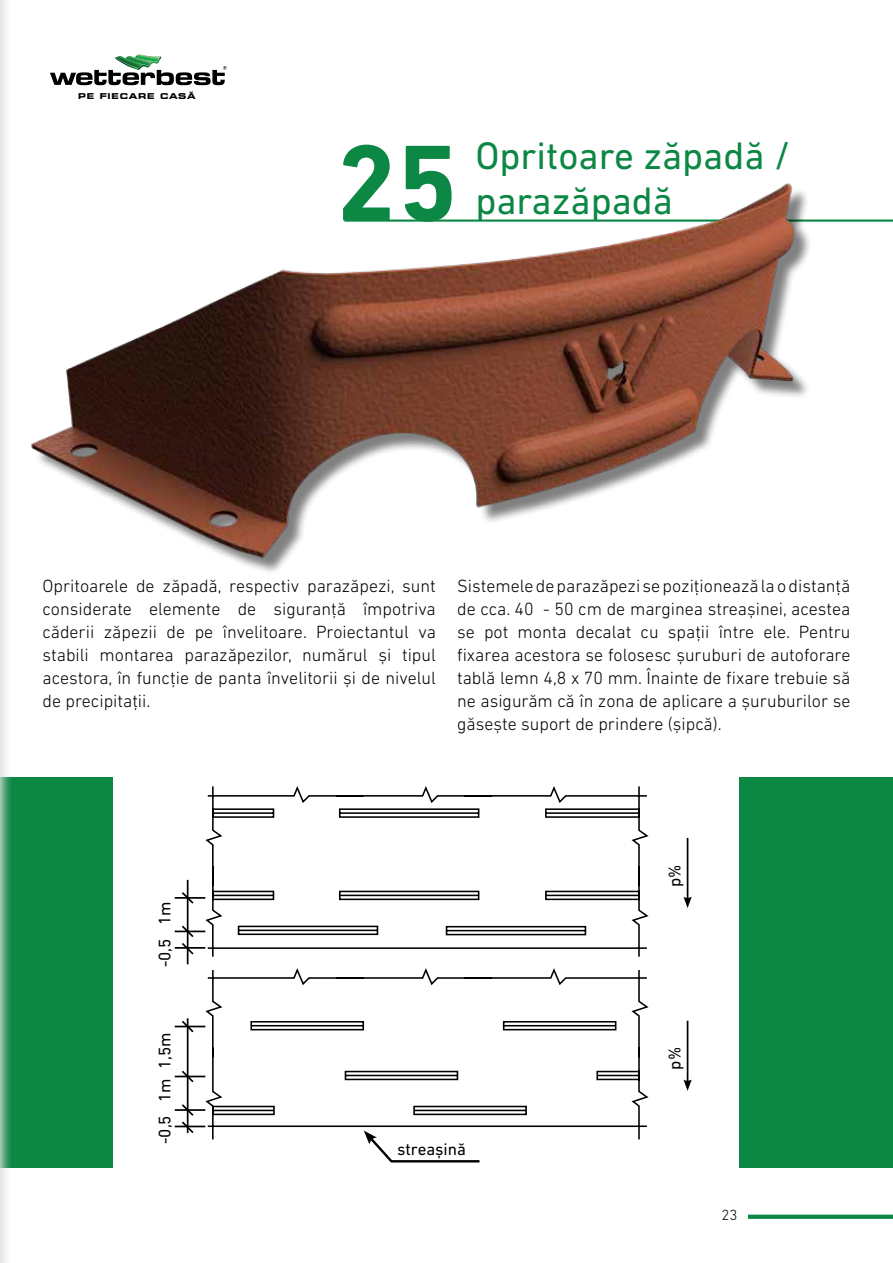
<style>
.page{position:relative;width:893px;height:1263px;background:#fff}
.page>*{position:absolute;margin:0;border:0;box-sizing:border-box;transform-origin:0 0}
.t1{font:700 109.95px "DIN Next LT Pro";color:#0c8744}
.t2{font:39px "DIN Next LT Pro";color:#0c8744}
.t3{font:300 18px/23.1px "DIN Next LT Pro";color:#000;text-align:justify}
.t4{font:17.1px "DIN Next LT Pro";color:#000}
.t5{font:300 15px "DIN Next LT Pro";color:#000}
.t6{font:700 expanded 7.95px "Square 721 BT";letter-spacing:.1em;color:#000}
.s1{font-size:10.65px}
</style>
<div class="page">
<div style="left:748px;top:1214px;width:145px;height:5px;background:#0c8744"></div>
<svg style="left:50px;top:54px;width:176px;height:31px"></svg>
<div style="left:0;top:777px;width:893px;height:390px;background:#0c8744"></div>
<div style="left:114px;top:772px;width:625px;height:400px;background:#fff"></div>
<img style="left:31px;top:183px;width:862px;height:389px">
<svg style="left:204px;top:786px;width:445px;height:354px"></svg>
<svg style="left:364px;top:1130px;width:118px;height:33px"></svg>
<hr style="left:687px;top:1021px;width:1px;height:61px;background:#000">
<svg style="left:683px;top:1079px;width:9px;height:12px"></svg>
<hr style="left:687px;top:838px;width:1px;height:61px;background:#000">
<svg style="left:683px;top:897px;width:9px;height:11px"></svg>
<hr style="left:187px;top:1018px;width:2px;height:115px;background:#000">
<hr style="left:175px;top:1026px;width:30px;height:1px;background:#000">
<hr style="left:175px;top:1076px;width:30px;height:1px;background:#000">
<hr style="left:175px;top:1109px;width:30px;height:2px;background:#000">
<hr style="left:175px;top:1125px;width:30px;height:2px;background:#000">
<svg style="left:180px;top:1102px;width:15px;height:31px"></svg>
<svg style="left:180px;top:1069px;width:15px;height:15px"></svg>
<svg style="left:180px;top:1019px;width:15px;height:15px"></svg>
<hr style="left:187px;top:880px;width:2px;height:84px;background:#000">
<hr style="left:175px;top:897px;width:30px;height:2px;background:#000">
<hr style="left:175px;top:930px;width:30px;height:2px;background:#000">
<hr style="left:175px;top:947px;width:30px;height:2px;background:#000">
<svg style="left:180px;top:924px;width:15px;height:32px"></svg>
<svg style="left:180px;top:890px;width:15px;height:15px"></svg>
<svg style="left:0;top:0;width:13px;height:1263px"></svg>
<p class="t6" style="left:78px;top:91px;width:119px">PE FIECARE CASA<span class="s1">˘</span></p>
<h1 class="t1" style="left:336px;top:119px;width:124px">25</h1>
<h2 class="t2" style="left:475px;top:133px;width:316px">Opritoare zăpadă /</h2>
<h2 class="t2" style="left:475px;top:178px;width:199px">parazăpadă</h2>
<p class="t3" style="left:43px;top:574px;width:395px">Opritoarele de zăpadă, respectiv parazăpezi, sunt considerate elemente de siguranță împotriva căderii zăpezii de pe învelitoare. Proiectantul va stabili montarea parazăpezilor, numărul și tipul acestora, în funcție de panta învelitorii și de nivelul de precipitații.</p>
<p class="t3" style="left:457px;top:574px;width:395px">Sistemele de parazăpezi se poziționează la o distanță de cca. 40 - 50 cm de marginea streașinei, acestea se pot monta decalat cu spații între ele. Pentru fixarea acestora se folosesc șuruburi de autoforare tablă lemn 4,8 x 70 mm. Înainte de fixare trebuie să ne asigurăm că în zona de aplicare a șuruburilor se găsește suport de prindere (șipcă).</p>
<p class="t4" style="left:155px;top:925px;width:25px;rotate:-90deg">1m</p>
<p class="t4" style="left:155px;top:967px;width:30px;rotate:-90deg">-0,5</p>
<p class="t4" style="left:155px;top:1102px;width:71px;rotate:-90deg">1m 1,5m</p>
<p class="t4" style="left:155px;top:1144px;width:30px;rotate:-90deg">-0,5</p>
<p class="t4" style="left:397px;top:1139px;width:70px">streașină</p>
<p class="t4" style="left:665px;top:887px;width:24px;rotate:-90deg">p%</p>
<p class="t4" style="left:665px;top:1070px;width:24px;rotate:-90deg">p%</p>
<p class="t5" style="left:721px;top:1206px;width:17px">23</p>
</div>
